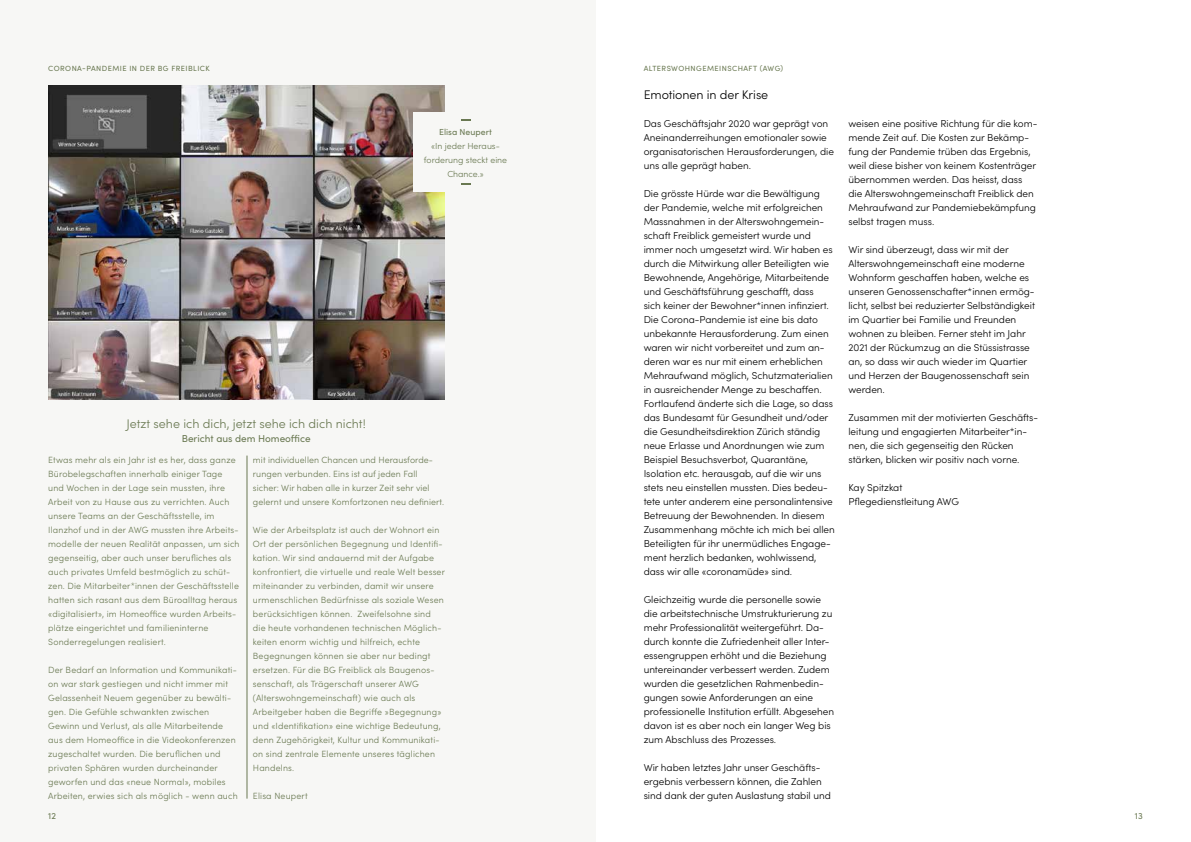
<style>
.page{position:relative;width:1191px;height:842px;background:#fff}
.page>*{position:absolute;margin:0;border:0;box-sizing:border-box;transform-origin:0 0}
.t1{font:300 12.5px "Sofia Pro";color:#697851}
.t2{font:300 12.5px "Sofia Pro";letter-spacing:-.005em;color:#000}
.t3{font:300 10px/14px "Sofia Pro";letter-spacing:-.005em;color:#000}
.t4{font:10px "Sofia Pro";color:#697851}
.t5{font:300 9px/14px "Sofia Pro";letter-spacing:.02em;color:#697851}
.t6{font:9px "Sofia Pro";color:#697851}
.t7{font:300 8.8px/14px "Sofia Pro";color:#697851;text-align:center}
.t8{font:8.8px "Sofia Pro";color:#697851}
.t9{font:7.5px "Sofia Pro";letter-spacing:.06em;color:#697851}
</style>
<div class="page">
<div style="left:0;top:0;width:595px;height:842px;background:#f7f7f5"></div>
<img style="left:48px;top:85px;width:397px;height:315px">
<div style="left:413px;top:113px;width:104px;height:79px;background:#f7f7f5"></div>
<hr style="left:247px;top:456px;width:1px;height:343px;background:#697851">
<p class="t9" style="left:48px;top:62px;width:163px">CORONA-PANDEMIE IN DER BG FREIBLICK</p>
<p class="t8" style="left:439px;top:125px;width:54px">Elisa Neupert</p>
<p class="t7" style="left:424px;top:138px;width:85px">«In jeder Heraus&shy;forderung steckt eine<br>Chance.»</p>
<p class="t1" style="left:127px;top:414px;width:241px">Jetzt sehe ich dich, jetzt sehe ich dich nicht!</p>
<p class="t4" style="left:182px;top:431px;width:130px">Bericht aus dem Homeoffice</p>
<p class="t5" style="left:48px;top:452px;width:193px">Etwas mehr als ein Jahr ist es her, dass ganze Bürobelegschaften innerhalb einiger Tage und Wochen in der Lage sein mussten, ihre Arbeit von zu Hause aus zu verrichten. Auch unsere Teams an der Geschäftsstelle, im Ilanzhof und in der AWG mussten ihre Arbeits&shy;modelle der neuen Realität anpassen, um sich gegenseitig, aber auch unser berufliches als auch privates Umfeld bestmöglich zu schüt&shy;zen. Die Mitarbeiter*innen der Geschäftsstelle hatten sich rasant aus dem Büroalltag heraus «digitalisiert», im Homeoffice wurden Arbeits&shy;plätze eingerichtet und familieninterne Sonderregelungen realisiert.</p>
<p class="t5" style="left:48px;top:662px;width:191px">Der Bedarf an Information und Kommunikati&shy;on war stark gestiegen und nicht immer mit Gelassenheit Neuem gegenüber zu bewälti&shy;gen. Die Gefühle schwankten zwischen Gewinn und Verlust, als alle Mitarbeitende aus dem Homeoffice in die Videokonferenzen zugeschaltet wurden. Die beruflichen und privaten Sphären wurden durcheinander geworfen und das «neue Normal», mobiles Arbeiten, erwies sich als möglich - wenn auch</p>
<p class="t5" style="left:253px;top:452px;width:193px">mit individuellen Chancen und Herausforde&shy;rungen verbunden. Eins ist auf jeden Fall sicher: Wir haben alle in kurzer Zeit sehr viel gelernt und unsere Komfortzonen neu definiert.</p>
<p class="t5" style="left:253px;top:522px;width:194px">Wie der Arbeitsplatz ist auch der Wohnort ein Ort der persönlichen Begegnung und Identifi&shy;kation. Wir sind andauernd mit der Aufgabe konfrontiert, die virtuelle und reale Welt besser miteinander zu verbinden, damit wir unsere urmenschlichen Bedürfnisse als soziale Wesen berücksichtigen können. Zweifelsohne sind die heute vorhandenen technischen Möglich&shy;keiten enorm wichtig und hilfreich, echte Begegnungen können sie aber nur bedingt ersetzen. Für die BG Freiblick als Baugenos&shy;senschaft, als Trägerschaft unserer AWG (Alterswohngemeinschaft) wie auch als Arbeitgeber haben die Begriffe »Begegnung» und «Identifikation» eine wichtige Bedeutung, denn Zugehörigkeit, Kultur und Kommunikati&shy;on sind zentrale Elemente unseres täglichen Handelns.</p>
<p class="t5" style="left:253px;top:788px;width:56px">Elisa Neupert</p>
<p class="t9" style="left:644px;top:62px;width:141px">ALTERSWOHNGEMEINSCHAFT (AWG)</p>
<p class="t2" style="left:643px;top:85px;width:126px">Emotionen in der Krise</p>
<p class="t3" style="left:643px;top:115px;width:192px">Das Geschäftsjahr 2020 war geprägt von Aneinanderreihungen emotionaler sowie organisatorischen Herausforderungen, die uns alle geprägt haben.</p>
<p class="t3" style="left:643px;top:185px;width:193px">Die grösste Hürde war die Bewältigung der Pandemie, welche mit erfolgreichen Massnahmen in der Alterswohngemein&shy;schaft Freiblick gemeistert wurde und immer noch umgesetzt wird. Wir haben es durch die Mitwirkung aller Beteiligten wie Bewohnende, Angehörige, Mitarbeitende und Geschäftsführung geschafft, dass<br>sich keiner der Bewohner*innen infinziert.<br>Die Corona-Pandemie ist eine bis dato unbekannte Herausforderung. Zum einen waren wir nicht vorbereitet und zum an&shy;deren war es nur mit einem erheblichen Mehraufwand möglich, Schutzmaterialien in ausreichender Menge zu beschaffen.<br>Fortlaufend änderte sich die Lage, so dass das Bundesamt für Gesundheit und/oder die Gesundheitsdirektion Zürich ständig neue Erlasse und Anordnungen wie zum Beispiel Besuchsverbot, Quarantäne, Isolation etc. herausgab, auf die wir uns stets neu einstellen mussten. Dies bedeu&shy;tete unter anderem eine personalintensive Betreuung der Bewohnenden. In diesem Zusammenhang möchte ich mich bei allen Beteiligten für ihr unermüdliches Engage&shy;ment herzlich bedanken, wohlwissend, dass wir alle «coronamüde» sind.</p>
<p class="t3" style="left:643px;top:591px;width:192px">Gleichzeitig wurde die personelle sowie die arbeitstechnische Umstrukturierung zu mehr Professionalität weitergeführt. Da&shy;durch konnte die Zufriedenheit aller Inter&shy;essengruppen erhöht und die Beziehung untereinander verbessert werden. Zudem wurden die gesetzlichen Rahmenbedin&shy;gungen sowie Anforderungen an eine professionelle Institution erfüllt. Abgesehen davon ist es aber noch ein langer Weg bis zum Abschluss des Prozesses.</p>
<p class="t3" style="left:643px;top:759px;width:189px">Wir haben letztes Jahr unser Geschäfts&shy;ergebnis verbessern können, die Zahlen sind dank der guten Auslastung stabil und</p>
<p class="t3" style="left:848px;top:115px;width:190px">weisen eine positive Richtung für die kom&shy;mende Zeit auf. Die Kosten zur Bekämp&shy;fung der Pandemie trüben das Ergebnis, weil diese bisher von keinem Kostenträger übernommen werden. Das heisst, dass die Alterswohngemeinschaft Freiblick den Mehraufwand zur Pandemiebekämpfung selbst tragen muss.</p>
<p class="t3" style="left:848px;top:241px;width:188px">Wir sind überzeugt, dass wir mit der Alterswohngemeinschaft eine moderne Wohnform geschaffen haben, welche es unseren Genossenschafter*innen ermög&shy;licht, selbst bei reduzierter Selbständigkeit im Quartier bei Familie und Freunden wohnen zu bleiben. Ferner steht im Jahr 2021 der Rückumzug an die Stüssistrasse an, so dass wir auch wieder im Quartier und Herzen der Baugenossenschaft sein werden.</p>
<p class="t3" style="left:848px;top:409px;width:191px">Zusammen mit der motivierten Geschäfts&shy;leitung und engagierten Mitarbeiter*in&shy;nen, die sich gegenseitig den Rücken stärken, blicken wir positiv nach vorne.</p>
<p class="t3" style="left:848px;top:479px;width:112px">Kay Spitzkat<br>Pflegedienstleitung AWG</p>
<p class="t6" style="left:48px;top:809px;width:9px">12</p>
<p class="t6" style="left:1135px;top:809px;width:9px">13</p>
</div>
